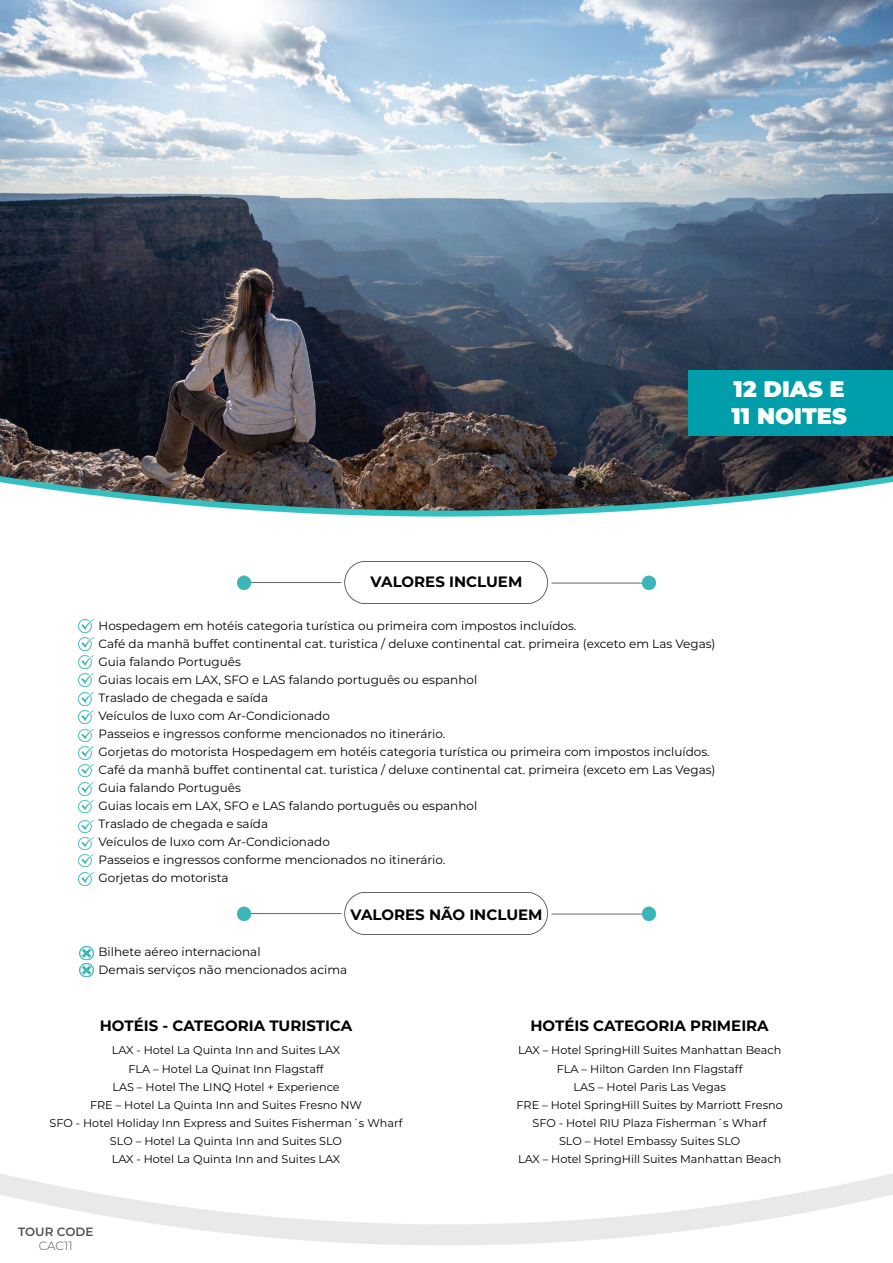
<style>
.page{position:relative;width:893px;height:1263px;background:#fff}
.page>*{position:absolute;margin:0;border:0;box-sizing:border-box;transform-origin:0 0}
.t1{font:900 22.5px/27px "Montserrat";color:#fff}
.t2{font:700 15px "Montserrat";color:#000}
.t3{font:12px/18px "Montserrat";color:#000}
.t4{font:600 12px "Montserrat";color:#525252}
.t5{font:300 12px "Montserrat";letter-spacing:-.005em;color:#525252}
.t6{font:11.25px/18px "Montserrat";color:#000;text-align:center}
</style>
<div class="page">
<img style="left:0;top:0;width:893px;height:476px">
<img style="left:0;top:476px;width:893px;height:7px">
<img style="left:5px;top:483px;width:882px;height:104px">
<div style="left:688px;top:371px;width:205px;height:65px;background:#009daa"></div>
<img style="left:238px;top:561px;width:417px;height:43px">
<img style="left:238px;top:892px;width:417px;height:43px">
<img style="left:78px;top:620px;width:15px;height:12px">
<img style="left:78px;top:655px;width:15px;height:13px">
<img style="left:78px;top:693px;width:15px;height:12px">
<img style="left:78px;top:746px;width:15px;height:13px">
<img style="left:78px;top:729px;width:15px;height:13px">
<img style="left:78px;top:783px;width:15px;height:12px">
<img style="left:78px;top:800px;width:15px;height:13px">
<img style="left:78px;top:820px;width:15px;height:13px">
<img style="left:78px;top:837px;width:15px;height:13px">
<img style="left:78px;top:854px;width:15px;height:13px">
<img style="left:78px;top:873px;width:15px;height:12px">
<img style="left:78px;top:638px;width:15px;height:12px">
<img style="left:78px;top:673px;width:15px;height:13px">
<img style="left:78px;top:711px;width:15px;height:12px">
<img style="left:78px;top:764px;width:15px;height:13px">
<svg style="left:80px;top:947px;width:13px;height:30px"></svg>
<h1 class="t1" style="left:731px;top:374px;width:117px">12 DIAS E<br>11 NOITES</h1>
<p class="t2" style="left:371px;top:571px;width:153px">VALORES INCLUEM</p>
<p class="t3" style="left:99px;top:617px;width:618px">Hospedagem em hotéis categoria turística ou primeira com impostos incluídos.<br>Café da manhã buffet continental cat. turistica / deluxe continental cat. primeira (exceto em Las Vegas)<br>Guia falando Português<br>Guias locais em LAX, SFO e LAS falando português ou espanhol<br>Traslado de chegada e saída<br>Veículos de luxo com Ar-Condicionado<br>Passeios e ingressos conforme mencionados no itinerário.<br>Gorjetas do motorista Hospedagem em hotéis categoria turística ou primeira com impostos incluídos.<br>Café da manhã buffet continental cat. turistica / deluxe continental cat. primeira (exceto em Las Vegas)<br>Guia falando Português<br>Guias locais em LAX, SFO e LAS falando português ou espanhol<br>Traslado de chegada e saída<br>Veículos de luxo com Ar-Condicionado<br>Passeios e ingressos conforme mencionados no itinerário.<br>Gorjetas do motorista</p>
<p class="t2" style="left:350px;top:904px;width:194px">VALORES NÃO INCLUEM</p>
<p class="t3" style="left:99px;top:942px;width:250px">Bilhete aéreo internacional<br>Demais serviços não mencionados acima</p>
<p class="t2" style="left:100px;top:1015px;width:254px">HOTÉIS - CATEGORIA TURISTICA</p>
<p class="t2" style="left:530px;top:1015px;width:240px">HOTÉIS CATEGORIA PRIMEIRA</p>
<p class="t6" style="left:50px;top:1041px;width:354px">LAX - Hotel La Quinta Inn and Suites LAX<br>FLA – Hotel La Quinat Inn Flagstaff<br>LAS – Hotel The LINQ Hotel + Experience<br>FRE – Hotel La Quinta Inn and Suites Fresno NW<br>SFO - Hotel Holiday Inn Express and Suites Fisherman´s Wharf SLO – Hotel La Quinta Inn and Suites SLO<br>LAX - Hotel La Quinta Inn and Suites LAX</p>
<p class="t6" style="left:516px;top:1041px;width:268px">LAX – Hotel SpringHill Suites Manhattan Beach FLA – Hilton Garden Inn Flagstaff<br>LAS – Hotel Paris Las Vegas<br>FRE – Hotel SpringHill Suites by Marriott Fresno SFO - Hotel RIU Plaza Fisherman´s Wharf<br>SLO – Hotel Embassy Suites SLO<br>LAX – Hotel SpringHill Suites Manhattan Beach</p>
<p class="t4" style="left:18px;top:1223px;width:77px">TOUR CODE</p>
<p class="t5" style="left:39px;top:1238px;width:35px">CAC11</p>
</div>
